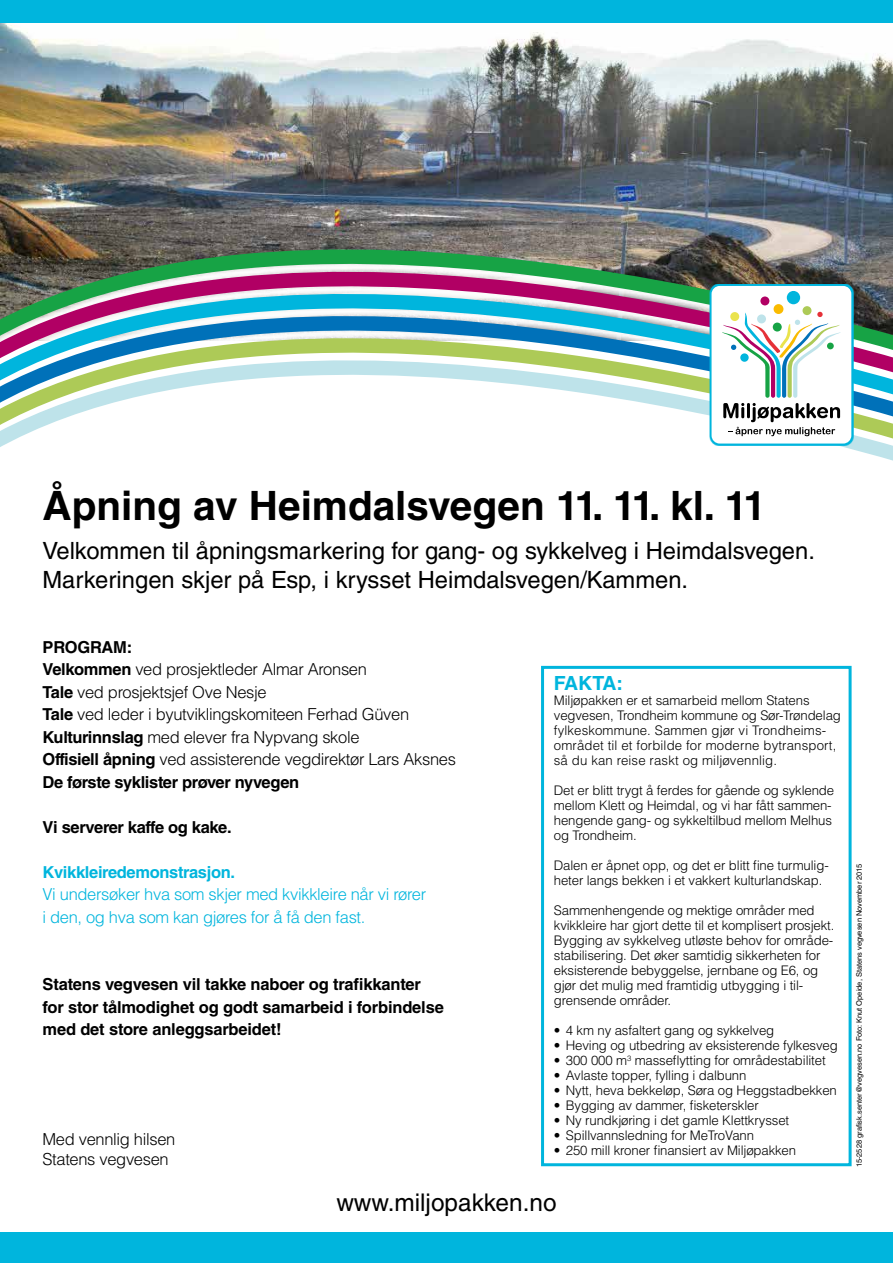
<style>
.page{position:relative;width:893px;height:1263px;background:#fff}
.page>*{position:absolute;margin:0;border:0;box-sizing:border-box;transform-origin:0 0}
.Heading_H{font:700 40.5px "Helvetica LT Std";color:#000}
.Overskrift{font:24.45px "Helvetica LT Std";color:#000}
.brodtekst_h3{font:23.7px "Helvetica LT Std";color:#000}
.Heading_H-2{font:700 19.5px "Helvetica LT Std";letter-spacing:-.04em;color:#00b5dd}
.brodtekst_h3-2{font:300 16.5px "Helvetica LT Std";letter-spacing:-.02em;color:#000}
.brodtekst_h3-3{font:700 16.5px "Helvetica LT Std";letter-spacing:-.01em;color:#000}
.brodtekst_h3-4{font:300 16.5px "Helvetica LT Std";letter-spacing:-.02em;color:#00b5dd}
.brodtekst_h3-5{font:700 16.5px "Helvetica LT Std";letter-spacing:-.02em;color:#00b5dd}
.brodtekst_h3-6{font:300 13.2px/15px "Helvetica LT Std";letter-spacing:-.01em;color:#000}
.brodtekst_h3-7{font:300 13.2px/15px "Helvetica LT Std";letter-spacing:.01em;color:#000}
.t1{font:7.5px "Helvetica LT Std";color:#000}
.s1{font-weight:700}
</style>
<div class="page">
<img style="left:0;top:23px;width:893px;height:222px">
<img style="left:0;top:245px;width:893px;height:22px">
<img style="left:0;top:267px;width:893px;height:22px">
<svg style="left:0;top:289px;width:893px;height:22px"></svg>
<svg style="left:0;top:311px;width:893px;height:22px"></svg>
<svg style="left:0;top:333px;width:893px;height:23px"></svg>
<svg style="left:0;top:356px;width:893px;height:105px"></svg>
<svg style="left:709px;top:284px;width:144px;height:162px"></svg>
<div style="left:711px;top:286px;width:140px;height:157px;background:#fff;border-radius:8px"></div>
<div style="left:774px;top:304px;width:9px;height:10px;background:#fabb00;border-radius:50%"></div>
<div style="left:802px;top:306px;width:9px;height:9px;background:#adca57;border-radius:50%"></div>
<div style="left:760px;top:296px;width:9px;height:9px;background:#b10064;border-radius:50%"></div>
<div style="left:787px;top:291px;width:13px;height:13px;background:#00b5dd;border-radius:50%"></div>
<svg style="left:722px;top:311px;width:119px;height:125px"></svg>
<div style="left:0;top:0;width:893px;height:23px;background:#00b5dd"></div>
<div style="left:0;top:1232px;width:893px;height:31px;background:#00b5dd"></div>
<div style="left:541px;top:666px;width:311px;height:500px;border:3px solid #00b5dd"></div>
<h3 class="Heading_H" style="left:43px;top:481px;width:725px">Åpning av Heimdalsvegen 11. 11. kl. 11</h3>
<h2 class="brodtekst_h3" style="left:43px;top:537px;width:774px">Velkommen til åpningsmarkering for gang- og sykkelveg i Heimdalsvegen.</h2>
<h2 class="brodtekst_h3" style="left:43px;top:566px;width:647px">Markeringen skjer på Esp, i krysset Heimdalsvegen/Kammen.</h2>
<h2 class="brodtekst_h3-3" style="left:43px;top:637px;width:91px">PROGRAM:</h2>
<h2 class="brodtekst_h3-2" style="left:43px;top:659px;width:326px"><span class="s1">Velkommen</span> ved prosjektleder Almar Aronsen</h2>
<h2 class="brodtekst_h3-2" style="left:43px;top:681px;width:226px"><span class="s1">Tale</span> ved prosjektsjef Ove Nesje</h2>
<h2 class="brodtekst_h3-2" style="left:43px;top:704px;width:368px"><span class="s1">Tale</span> ved leder i byutviklingskomiteen Ferhad Güven</h2>
<h2 class="brodtekst_h3-2" style="left:43px;top:726px;width:319px"><span class="s1">Kulturinnslag</span> med elever fra Nypvang skole</h2>
<h2 class="brodtekst_h3-2" style="left:43px;top:749px;width:415px"><span class="s1">Offisiell åpning</span> ved assisterende vegdirektør Lars Aksnes</h2>
<h2 class="brodtekst_h3-3" style="left:43px;top:772px;width:258px">De første syklister prøver nyvegen</h2>
<h2 class="brodtekst_h3-3" style="left:43px;top:817px;width:191px">Vi serverer kaffe og kake.</h2>
<h2 class="brodtekst_h3-5" style="left:43px;top:862px;width:194px">Kvikkleiredemonstrasjon.</h2>
<h2 class="brodtekst_h3-4" style="left:43px;top:884px;width:385px">Vi undersøker hva som skjer med kvikkleire når vi rører</h2>
<h2 class="brodtekst_h3-4" style="left:43px;top:906px;width:324px">i den, og hva som kan gjøres for å få den fast.</h2>
<h2 class="brodtekst_h3-3" style="left:43px;top:974px;width:380px">Statens vegvesen vil takke naboer og trafikkanter</h2>
<h2 class="brodtekst_h3-3" style="left:43px;top:997px;width:403px">for stor tålmodighet og godt samarbeid i forbindelse</h2>
<h2 class="brodtekst_h3-3" style="left:43px;top:1019px;width:241px">med det store anleggsarbeidet!</h2>
<h2 class="brodtekst_h3-2" style="left:43px;top:1129px;width:134px">Med vennlig hilsen</h2>
<h2 class="brodtekst_h3-2" style="left:43px;top:1148px;width:128px">Statens vegvesen</h2>
<h3 class="Heading_H-2" style="left:554px;top:671px;width:71px">FAKTA:</h3>
<h2 class="brodtekst_h3-7" style="left:554px;top:693px;width:289px">Miljøpakken er et samarbeid mellom Statens vegvesen, Trondheim kommune og Sør-Trøndelag fylkeskommune. Sammen gjør vi Trondheims&shy;området til et forbilde for moderne bytransport, så du kan reise raskt og miljøvennlig.</h2>
<h2 class="brodtekst_h3-6" style="left:554px;top:783px;width:282px">Det er blitt trygt å ferdes for gående og syklende mellom Klett og Heimdal, og vi har fått sammen&shy;hengende gang- og sykkeltilbud mellom Melhus og Trondheim.</h2>
<h2 class="brodtekst_h3-6" style="left:554px;top:858px;width:276px">Dalen er åpnet opp, og det er blitt fine turmulig&shy;heter langs bekken i et vakkert kulturlandskap.</h2>
<h2 class="brodtekst_h3-6" style="left:554px;top:903px;width:282px">Sammenhengende og mektige områder med kvikkleire har gjort dette til et komplisert prosjekt.<br>Bygging av sykkelveg utløste behov for område&shy;stabilisering. Det øker samtidig sikkerheten for</h2>
<h2 class="brodtekst_h3-6" style="left:554px;top:963px;width:266px">eksisterende bebyggelse, jernbane og E6, og gjør det mulig med framtidig utbygging i til&shy;grensende områder.</h2>
<h2 class="brodtekst_h3-6" style="left:554px;top:1023px;width:222px">• 4 km ny asfaltert gang og sykkelveg</h2>
<h2 class="brodtekst_h3-6" style="left:554px;top:1038px;width:285px">• Heving og utbedring av eksisterende fylkesveg</h2>
<h2 class="brodtekst_h3-6" style="left:554px;top:1053px;width:273px">• 300 000 m<sup>3</sup> masseflytting for områdestabilitet</h2>
<h2 class="brodtekst_h3-6" style="left:554px;top:1068px;width:194px">• Avlaste topper, fylling i dalbunn</h2>
<h2 class="brodtekst_h3-6" style="left:554px;top:1083px;width:285px">• Nytt, heva bekkeløp, Søra og Heggstadbekken</h2>
<h2 class="brodtekst_h3-6" style="left:554px;top:1098px;width:206px">• Bygging av dammer, fisketerskler</h2>
<h2 class="brodtekst_h3-6" style="left:554px;top:1113px;width:237px">• Ny rundkjøring i det gamle Klettkrysset</h2>
<h2 class="brodtekst_h3-6" style="left:554px;top:1128px;width:202px">• Spillvannsledning for MeTroVann</h2>
<h2 class="brodtekst_h3-6" style="left:554px;top:1143px;width:244px">• 250 mill kroner finansiert av Miljøpakken</h2>
<p class="Overskrift" style="left:336px;top:1188px;width:222px">www.miljopakken.no</p>
<p class="t1" style="left:855px;top:1167px;width:305px;rotate:-90deg">15-2528 grafisk.senter@vegvesen.no Foto: Knut Opeide, Statens vegvesen November 2015</p>
</div>
